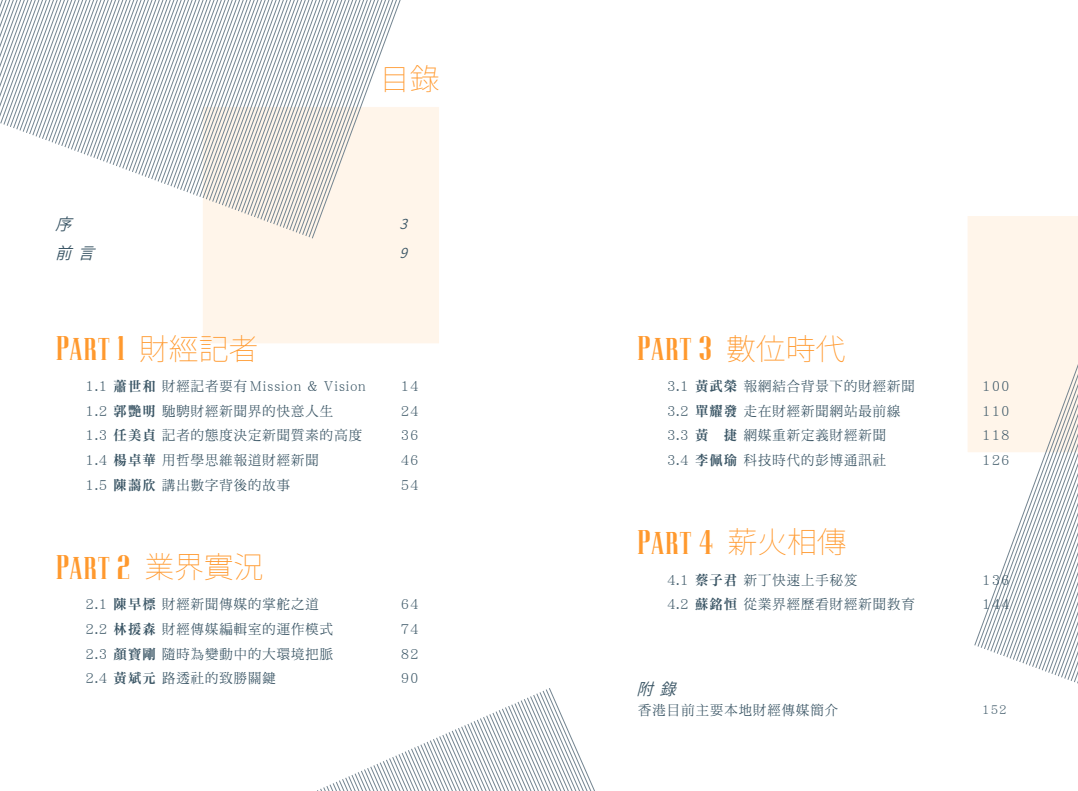
<style>
.page{position:relative;width:1078px;height:791px;background:#fff}
.page>*{position:absolute;margin:0;border:0;box-sizing:border-box;transform-origin:0 0}
.t1{font:30px "Pottery Barn";letter-spacing:.01em;color:#ff992e;scale:.95 1}
.t2{font:100 30px "Noto Sans JP";color:#ff992e}
.t3{font:italic 600 16.25px "Noto Sans JP";color:#3a5565}
.t4{font:13.75px "DF Ming HK W5";letter-spacing:.075em;color:#3a5565}
.t5{font:italic 600 13.75px "Noto Sans JP";color:#3a5565}
.t6{font:12.12px "DF Ming HK W5";color:#3a5565}
.s1{font-family:"Noto Sans JP";font-weight:100}
.s2{font-family:"DF Ming HK W9"}
</style>
<div class="page">
<div style="left:202px;top:106px;width:237px;height:238px;background:#fff5ea;border:1px solid #fff"></div>
<svg style="left:0;top:0;width:432px;height:238px"></svg>
<svg style="left:968px;top:216px;width:109px;height:467px"></svg>
<svg style="left:320px;top:688px;width:275px;height:102px"></svg>
<h1 class="t2" style="left:380px;top:62px;width:61px">目錄</h1>
<p class="t3" style="left:55px;top:214px;width:30px">序</p>
<p class="t5" style="left:399px;top:216px;width:20px">3</p>
<p class="t3" style="left:55px;top:244px;width:53px">前言</p>
<p class="t5" style="left:399px;top:245px;width:20px">9</p>
<h1 class="t1" style="left:57px;top:332px;width:214px">Part 1 <span class="s1">財經記者</span></h1>
<p class="t4" style="left:85px;top:379px;width:282px">1.1 <span class="s2">蕭世和</span>財經記者要有Mission &amp; Vision</p>
<p class="t4" style="left:400px;top:379px;width:19px">14</p>
<p class="t4" style="left:85px;top:403px;width:249px">1.2 <span class="s2">郭艷明</span>馳騁財經新聞界的快意人生</p>
<p class="t4" style="left:400px;top:403px;width:19px">24</p>
<p class="t4" style="left:85px;top:428px;width:278px">1.3 <span class="s2">任美貞</span>記者的態度決定新聞質素的高度</p>
<p class="t4" style="left:400px;top:428px;width:19px">36</p>
<p class="t4" style="left:85px;top:452px;width:235px">1.4 <span class="s2">楊卓華</span>用哲學思維報道財經新聞</p>
<p class="t4" style="left:400px;top:452px;width:19px">46</p>
<p class="t4" style="left:85px;top:477px;width:206px">1.5 <span class="s2">陳藹欣</span>講出數字背後的故事</p>
<p class="t4" style="left:400px;top:477px;width:19px">54</p>
<h1 class="t1" style="left:57px;top:550px;width:219px">Part 2 <span class="s1">業界實況</span></h1>
<p class="t4" style="left:85px;top:596px;width:235px">2.1 <span class="s2">陳早標</span>財經新聞傳媒的掌舵之道</p>
<p class="t4" style="left:400px;top:596px;width:19px">64</p>
<p class="t4" style="left:85px;top:621px;width:249px">2.2 <span class="s2">林援森</span>財經傳媒編輯室的運作模式</p>
<p class="t4" style="left:400px;top:621px;width:19px">74</p>
<p class="t4" style="left:85px;top:646px;width:249px">2.3 <span class="s2">顏寶剛</span>隨時為變動中的大環境把脈</p>
<p class="t4" style="left:400px;top:646px;width:19px">82</p>
<p class="t4" style="left:85px;top:670px;width:192px">2.4 <span class="s2">黃斌元</span>路透社的致勝關鍵</p>
<p class="t4" style="left:400px;top:670px;width:19px">90</p>
<h1 class="t1" style="left:638px;top:332px;width:219px">Part 3 <span class="s1">數位時代</span></h1>
<p class="t4" style="left:667px;top:378px;width:249px">3.1 <span class="s2">黃武榮</span>報網結合背景下的財經新聞</p>
<p class="t4" style="left:982px;top:378px;width:29px">100</p>
<p class="t4" style="left:667px;top:403px;width:235px">3.2 <span class="s2">單耀發</span>走在財經新聞網站最前線</p>
<p class="t4" style="left:982px;top:403px;width:29px">110</p>
<p class="t4" style="left:667px;top:427px;width:220px">3.3 <span class="s2">黃 捷</span>網媒重新定義財經新聞</p>
<p class="t4" style="left:982px;top:427px;width:29px">118</p>
<p class="t4" style="left:667px;top:452px;width:220px">3.4 <span class="s2">李佩瑜</span>科技時代的彭博通訊社</p>
<p class="t4" style="left:982px;top:452px;width:29px">126</p>
<h1 class="t1" style="left:638px;top:525px;width:221px">Part 4 <span class="s1">薪火相傳</span></h1>
<p class="t4" style="left:667px;top:572px;width:192px">4.1 <span class="s2">蔡子君</span>新丁快速上手秘笈</p>
<p class="t4" style="left:982px;top:572px;width:29px">136</p>
<p class="t4" style="left:667px;top:596px;width:249px">4.2 <span class="s2">蘇銘恒</span>從業界經歷看財經新聞教育</p>
<p class="t4" style="left:982px;top:596px;width:29px">144</p>
<p class="t3" style="left:636px;top:680px;width:53px">附錄</p>
<p class="t4" style="left:638px;top:702px;width:201px">香港目前主要本地財經傳媒簡介</p>
<p class="t6" style="left:982px;top:703px;width:26px">152</p>
</div>
